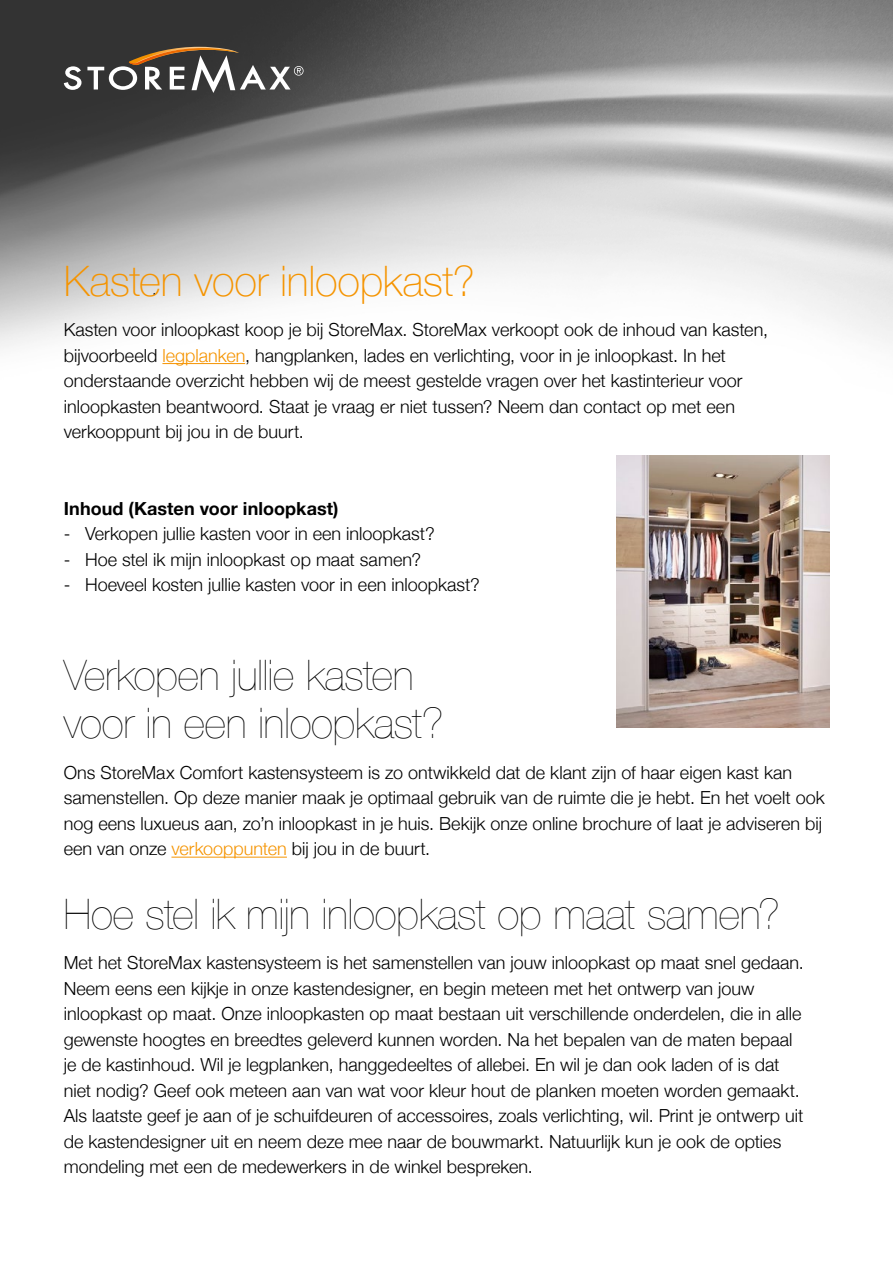
<style>
.page{position:relative;width:893px;height:1263px;background:#fff}
.page>*{position:absolute;margin:0;border:0;box-sizing:border-box;transform-origin:0 0}
.t1{font:200 42px/48px "Helvetica Neue";letter-spacing:-.005em;color:#000}
.t2{font:100 42px "Helvetica Neue";letter-spacing:-.01em;color:#f59401}
.t3{font:300 18px/25.5px "Helvetica Neue";color:#000}
.t4{font:700 18px "Helvetica Neue";letter-spacing:.005em;color:#000}
.s1{color:#f59401}
</style>
<div class="page">
<img style="left:0;top:0;width:893px;height:469px">
<svg style="left:64px;top:47px;width:240px;height:46px"></svg>
<hr style="left:162px;top:363px;width:83px;height:1px;background:#f59401">
<hr style="left:171px;top:857px;width:116px;height:1px;background:#f59401">
<img style="left:617px;top:455px;width:212px;height:272px">
<svg style="left:152px;top:291px;width:4px;height:7px"></svg>
<h1 class="t2" style="left:64px;top:249px;width:413px">Kasten voor inloopkast?</h1>
<p class="t3" style="left:64px;top:316px;width:706px">Kasten voor inloopkast koop je bij StoreMax. StoreMax verkoopt ook de inhoud van kasten, bijvoorbeeld <span class="s1">legplanken</span>, hangplanken, lades en verlichting, voor in je inloopkast. In het onderstaande overzicht hebben wij de meest gestelde vragen over het kastinterieur voor inloopkasten beantwoord. Staat je vraag er niet tussen? Neem dan contact op met een verkooppunt bij jou in de buurt.</p>
<p class="t4" style="left:64px;top:494px;width:276px">Inhoud (Kasten voor inloopkast)</p>
<p class="t3" style="left:64px;top:520px;width:372px">- Verkopen jullie kasten voor in een inloopkast?</p>
<p class="t3" style="left:64px;top:545px;width:359px">- Hoe stel ik mijn inloopkast op maat samen?</p>
<p class="t3" style="left:64px;top:571px;width:418px">- Hoeveel kosten jullie kasten voor in een inloopkast?</p>
<h1 class="t1" style="left:64px;top:650px;width:381px">Verkopen jullie kasten voor in een inloopkast?</h1>
<p class="t3" style="left:64px;top:758px;width:762px">Ons StoreMax Comfort kastensysteem is zo ontwikkeld dat de klant zijn of haar eigen kast kan samenstellen. Op deze manier maak je optimaal gebruik van de ruimte die je hebt. En het voelt ook nog eens luxueus aan, zo’n inloopkast in je huis. Bekijk onze online brochure of laat je adviseren bij een van onze <span class="s1">verkooppunten</span> bij jou in de buurt.</p>
<h1 class="t1" style="left:64px;top:888px;width:717px">Hoe stel ik mijn inloopkast op maat samen?</h1>
<p class="t3" style="left:64px;top:949px;width:742px">Met het StoreMax kastensysteem is het samenstellen van jouw inloopkast op maat snel gedaan.<br>Neem eens een kijkje in onze kastendesigner, en begin meteen met het ontwerp van jouw inloopkast op maat. Onze inloopkasten op maat bestaan uit verschillende onderdelen, die in alle gewenste hoogtes en breedtes geleverd kunnen worden. Na het bepalen van de maten bepaal je de kastinhoud. Wil je legplanken, hanggedeeltes of allebei. En wil je dan ook laden of is dat niet nodig? Geef ook meteen aan van wat voor kleur hout de planken moeten worden gemaakt.<br>Als laatste geef je aan of je schuifdeuren of accessoires, zoals verlichting, wil. Print je ontwerp uit de kastendesigner uit en neem deze mee naar de bouwmarkt. Natuurlijk kun je ook de opties mondeling met een de medewerkers in de winkel bespreken.</p>
</div>
